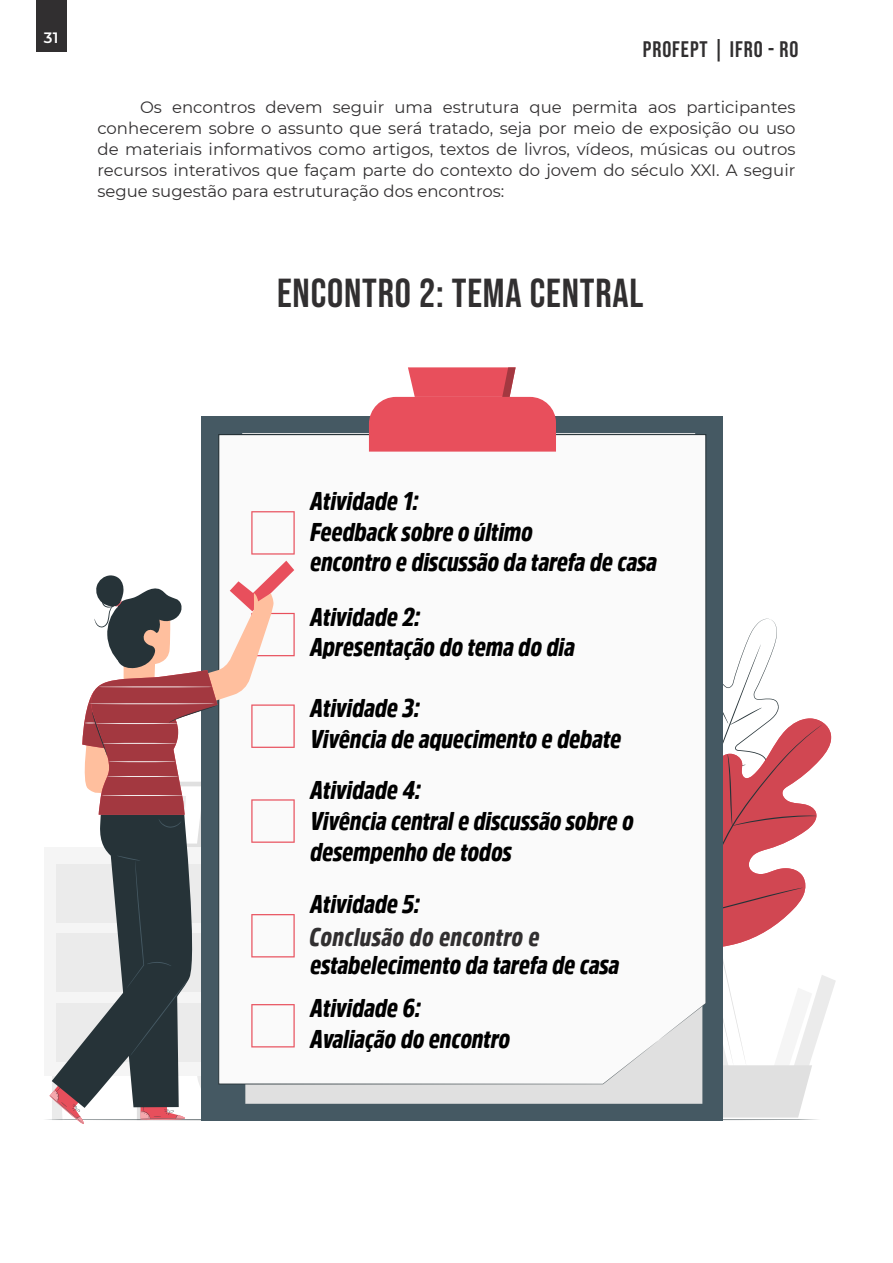
<style>
.page{position:relative;width:893px;height:1263px;background:#fff}
.page>*{position:absolute;margin:0;border:0;box-sizing:border-box;transform-origin:0 0}
.Left_Justify{font:40.5px "Bebas Neue";letter-spacing:.02em;color:#312f30}
.t1{font:italic 900 25.65px/30.8px "Amsi Pro Cond";color:#000}
.Left_Justify-2{font:italic 900 25.5px "Amsi Pro Cond";letter-spacing:.02em;color:#312f30}
.t2{font:22.5px "Bebas Neue";letter-spacing:.04em;color:#312f30}
.Left_Justify-3{font:16.5px/21px "Montserrat";color:#312f30;text-align:justify}
.t3{font:600 15px "Montserrat";color:#fff}
</style>
<div class="page">
<div style="left:36px;top:0;width:30px;height:52px;background:#312f30"></div>
<hr style="left:43px;top:1119px;width:777px;height:1px;background:#263338;border-radius:50%">
<svg style="left:723px;top:619px;width:113px;height:498px"></svg>
<div style="left:202px;top:416px;width:521px;height:704px;background:#455963"></div>
<svg style="left:299px;top:1084px;width:403px;height:20px;background:#dcdcdc"></svg>
<div style="left:218px;top:434px;width:488px;height:650px;background:#fafafa"></div>
<svg style="left:369px;top:367px;width:187px;height:85px"></svg>
<svg style="left:251px;top:511px;width:44px;height:44px;background:#f7e7e9"></svg>
<svg style="left:50px;top:561px;width:249px;height:563px"></svg>
<p class="t3" style="left:44px;top:27px;width:16px">31</p>
<h3 class="t2" style="left:643px;top:36px;width:157px">PROFEPT | IFRO - RO</h3>
<p class="Left_Justify-3" style="left:98px;top:97px;width:699px;text-indent:43px">Os encontros devem seguir uma estrutura que permita aos participantes conhecerem sobre o assunto que será tratado, seja por meio de exposição ou uso de materiais informativos como artigos, textos de livros, vídeos, músicas ou outros recursos interativos que façam parte do contexto do jovem do século XXI. A seguir segue sugestão para estruturação dos encontros:</p>
<p class="Left_Justify" style="left:277px;top:270px;width:368px">ENCONTRO 2: TEMA CENTRAL</p>
<h2 class="t1" style="left:310px;top:485px;width:348px">Atividade 1:<br>Feedback sobre o último<br>encontro e discussão da tarefa de casa</h2>
<h2 class="t1" style="left:310px;top:600px;width:266px">Atividade 2:<br>Apresentação do tema do dia</h2>
<h2 class="t1" style="left:310px;top:692px;width:313px">Atividade 3:<br>Vivência de aquecimento e debate</h2>
<h2 class="t1" style="left:310px;top:774px;width:325px">Atividade 4:<br>Vivência central e discussão sobre o desempenho de todos</h2>
<h2 class="t1" style="left:310px;top:888px;width:111px">Atividade 5:</h2>
<p class="Left_Justify-2" style="left:309px;top:919px;width:232px">Conclusão do encontro e</p>
<h2 class="t1" style="left:310px;top:943px;width:311px;line-height:43px">estabelecimento da tarefa de casa<br>Atividade 6:</h2>
<h2 class="t1" style="left:310px;top:1023px;width:202px">Avaliação do encontro</h2>
</div>
